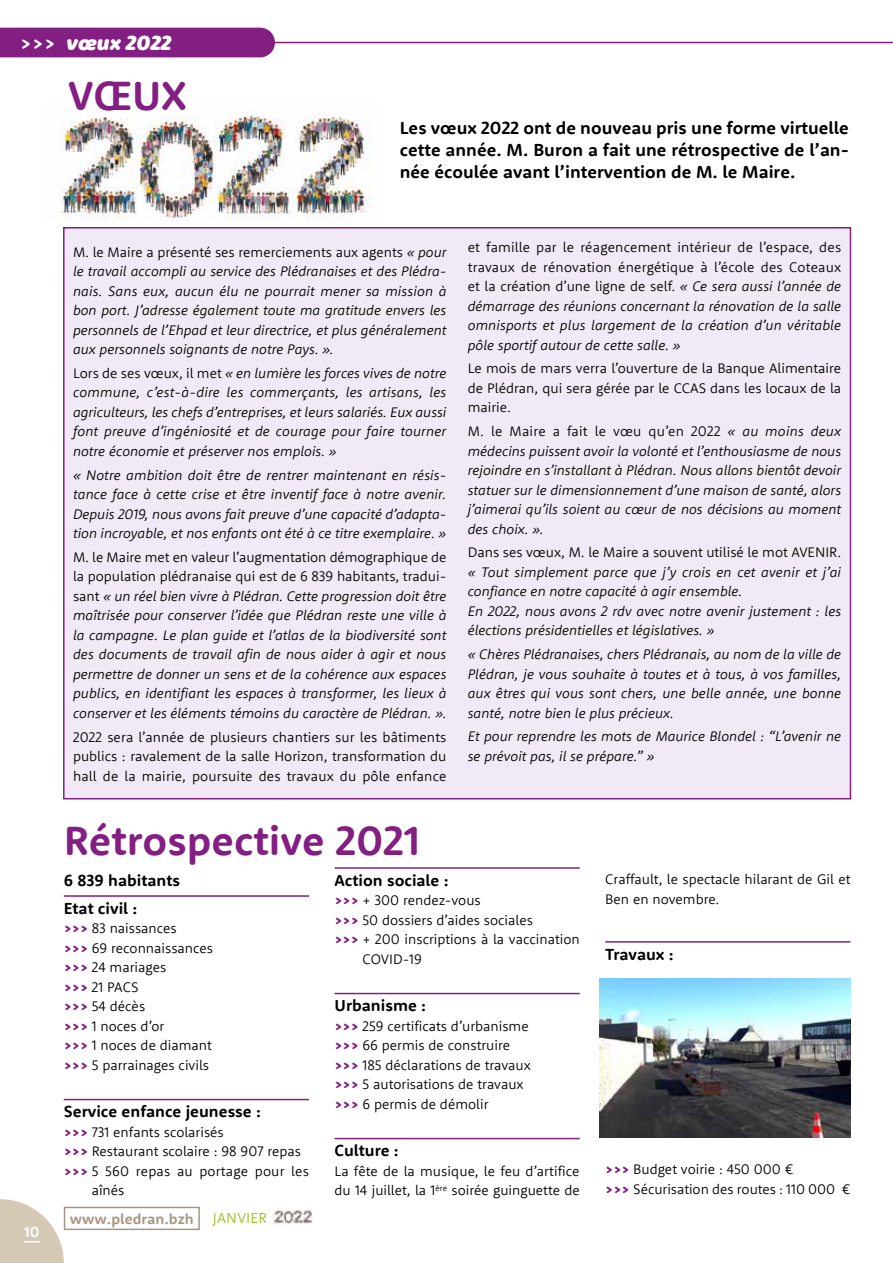
<style>
.page{position:relative;width:893px;height:1263px;background:#fff}
.page>*{position:absolute;margin:0;border:0;box-sizing:border-box;transform-origin:0 0}
.t1{font:700 42px "Rooney Sans";color:#831f82}
.t2{font:italic 900 21px "Rooney Sans";color:#fff}
.t3{font:700 18px/21.6px "Rooney Sans";color:#000;text-align:justify}
.t4{font:700 16.5px/28px "Rooney Sans";color:#000}
.t5{font:700 15px "Rooney Sans";color:#aa9783}
.t6{font:700 15px "Rooney Sans";color:#fff}
.t7{font:italic 300 14.25px/19.5px "Rooney Sans";color:#000;text-align:justify}
.t8{font:300 14.25px/19.5px "Rooney Sans";color:#000}
.s1{font-weight:700;font-style:normal}
.s2{font-style:normal}
.s3{font-weight:800;color:#831f82}
.s4{font-weight:300;color:#95c11f}
</style>
<div class="page">
<svg style="left:0;top:1199px;width:64px;height:64px"></svg>
<div style="left:64px;top:1207px;width:136px;height:23px;border:2px solid #aa9783"></div>
<img style="left:272px;top:1208px;width:42px;height:16px">
<hr style="left:54px;top:42px;width:829px;height:1px;background:#831f82">
<div style="left:0;top:28px;width:275px;height:29px;background:#831f82"></div>
<div style="left:64px;top:228px;width:786px;height:571px;background:#f1e9f5"></div>
<hr style="left:64px;top:895px;width:245px;height:2px;background:#831f82">
<hr style="left:64px;top:1099px;width:245px;height:1px;background:#831f82">
<hr style="left:334px;top:867px;width:246px;height:2px;background:#831f82">
<hr style="left:334px;top:993px;width:246px;height:1px;background:#831f82">
<hr style="left:334px;top:1138px;width:246px;height:1px;background:#831f82">
<hr style="left:605px;top:941px;width:245px;height:1px;background:#831f82">
<img style="left:600px;top:978px;width:250px;height:159px">
<img style="left:60px;top:110px;width:311px;height:111px">
<h2 class="t2" style="left:20px;top:29px;width:153px"><span class="s1">&gt;&gt;&gt;</span> vœux 2022</h2>
<h1 class="t1" style="left:68px;top:68px;width:120px">VŒUX</h1>
<p class="t3" style="left:400px;top:117px;width:451px">Les vœux 2022 ont de nouveau pris une forme virtuelle cette année. M. Buron a fait une rétrospective de l’an&shy;née écoulée avant l’intervention de M. le Maire.</p>
<p class="t7" style="left:73px;top:241px;width:375px"><span class="s2">M. le Maire a présenté ses remerciements aux agents</span> « pour le travail accompli au service des Plédranaises et des Plédra&shy;nais. Sans eux, aucun élu ne pourrait mener sa mission à bon port. J’adresse également toute ma gratitude envers les personnels de l’Ehpad et leur directrice, et plus généralement aux personnels soignants de notre Pays. ».</p>
<p class="t7" style="left:73px;top:363px;width:375px"><span class="s2">Lors de ses vœux, il met</span> « en lumière les forces vives de notre commune, c’est-à-dire les commerçants, les artisans, les agriculteurs, les chefs d’entreprises, et leurs salariés. Eux aussi font preuve d’ingéniosité et de courage pour faire tourner notre économie et préserver nos emplois. »</p>
<p class="t7" style="left:73px;top:464px;width:375px">« Notre ambition doit être de rentrer maintenant en résis&shy;tance face à cette crise et être inventif face à notre avenir.<br>Depuis 2019, nous avons fait preuve d’une capacité d’adapta&shy;tion incroyable, et nos enfants ont été à ce titre exemplaire. »</p>
<p class="t7" style="left:73px;top:547px;width:375px"><span class="s2">M. le Maire met en valeur l’augmentation démographique de la population plédranaise qui est de 6 839 habitants, tradui&shy;sant</span> « un réel bien vivre à Plédran. Cette progression doit être maîtrisée pour conserver l’idée que Plédran reste une ville à la campagne. Le plan guide et l’atlas de la biodiversité sont des documents de travail afin de nous aider à agir et nous permettre de donner un sens et de la cohérence aux espaces publics, en identifiant les espaces à transformer, les lieux à conserver et les éléments témoins du caractère de Plédran. ».</p>
<p class="t8" style="left:73px;top:726px;width:375px;text-align:justify">2022 sera l’année de plusieurs chantiers sur les bâtiments publics : ravalement de la salle Horizon, transformation du hall de la mairie, poursuite des travaux du pôle enfance</p>
<h1 class="t1" style="left:64px;top:813px;width:358px">Rétrospective 2021</h1>
<p class="t7" style="left:468px;top:237px;width:375px"><span class="s2">et famille par le réagencement intérieur de l’espace, des travaux de rénovation énergétique à l’école des Coteaux et la création d’une ligne de self.</span> « Ce sera aussi l’année de démarrage des réunions concernant la rénovation de la salle omnisports et plus largement de la création d’un véritable pôle sportif autour de cette salle. »</p>
<p class="t8" style="left:468px;top:358px;width:375px;text-align:justify">Le mois de mars verra l’ouverture de la Banque Alimentaire de Plédran, qui sera gérée par le CCAS dans les locaux de la mairie.</p>
<p class="t7" style="left:468px;top:421px;width:375px"><span class="s2">M. le Maire a fait le vœu qu’en 2022</span> « au moins deux médecins puissent avoir la volonté et l’enthousiasme de nous rejoindre en s’installant à Plédran. Nous allons bientôt devoir statuer sur le dimensionnement d’une maison de santé, alors j’aimerai qu’ils soient au cœur de nos décisions au moment des choix. ».</p>
<p class="t8" style="left:468px;top:542px;width:375px">Dans ses vœux, M. le Maire a souvent utilisé le mot AVENIR.</p>
<p class="t7" style="left:468px;top:562px;width:375px;text-align:left">« Tout simplement parce que j’y crois en cet avenir et j’ai confiance en notre capacité à agir ensemble.<br>En 2022, nous avons 2 rdv avec notre avenir justement : les élections présidentielles et législatives. »</p>
<p class="t7" style="left:468px;top:644px;width:375px">« Chères Plédranaises, chers Plédranais, au nom de la ville de Plédran, je vous souhaite à toutes et à tous, à vos familles, aux êtres qui vous sont chers, une belle année, une bonne santé, notre bien le plus précieux.</p>
<p class="t7" style="left:468px;top:726px;width:375px">Et pour reprendre les mots de Maurice Blondel : “L’avenir ne se prévoit pas, il se prépare.” »</p>
<p class="t6" style="left:24px;top:1222px;width:17px">10</p>
<p class="t4" style="left:64px;top:865px;width:118px">6 839 habitants<br>Etat civil :</p>
<p class="t8" style="left:64px;top:918px;width:151px"><span class="s3">&gt;&gt;&gt;</span> 83 naissances<br><span class="s3">&gt;&gt;&gt;</span> 69 reconnaissances <span class="s3">&gt;&gt;&gt;</span> 24 mariages<br><span class="s3">&gt;&gt;&gt;</span> 21 PACS<br><span class="s3">&gt;&gt;&gt;</span> 54 décès<br><span class="s3">&gt;&gt;&gt;</span> 1 noces d’or<br><span class="s3">&gt;&gt;&gt;</span> 1 noces de diamant <span class="s3">&gt;&gt;&gt;</span> 5 parrainages civils</p>
<p class="t4" style="left:64px;top:1097px;width:199px">Service enfance jeunesse :</p>
<p class="t8" style="left:64px;top:1122px;width:162px"><span class="s3">&gt;&gt;&gt;</span> 731 enfants scolarisés</p>
<p class="t8" style="left:64px;top:1141px;width:239px"><span class="s3">&gt;&gt;&gt;</span> Restaurant scolaire : 98 907 repas</p>
<p class="t8" style="left:64px;top:1161px;width:247px"><span class="s3">&gt;&gt;&gt;</span> 5 560 repas au portage pour les</p>
<p class="t8" style="left:92px;top:1180px;width:34px">aînés</p>
<p class="t5" style="left:70px;top:1209px;width:199px">www.pledran.bzh <span class="s4">JANVIER</span></p>
<p class="t4" style="left:334px;top:865px;width:116px">Action sociale :</p>
<p class="t8" style="left:334px;top:890px;width:148px"><span class="s3">&gt;&gt;&gt;</span> + 300 rendez-vous</p>
<p class="t8" style="left:334px;top:910px;width:200px"><span class="s3">&gt;&gt;&gt;</span> 50 dossiers d’aides sociales</p>
<p class="t8" style="left:334px;top:929px;width:247px"><span class="s3">&gt;&gt;&gt;</span> + 200 inscriptions à la vaccination</p>
<p class="t8" style="left:362px;top:949px;width:61px">COVID-19</p>
<p class="t4" style="left:334px;top:991px;width:93px">Urbanisme :</p>
<p class="t8" style="left:334px;top:1016px;width:198px"><span class="s3">&gt;&gt;&gt;</span> 259 certificats d’urbanisme <span class="s3">&gt;&gt;&gt;</span> 66 permis de construire <span class="s3">&gt;&gt;&gt;</span> 185 déclarations de travaux <span class="s3">&gt;&gt;&gt;</span> 5 autorisations de travaux <span class="s3">&gt;&gt;&gt;</span> 6 permis de démolir</p>
<p class="t4" style="left:334px;top:1136px;width:66px">Culture :</p>
<p class="t8" style="left:334px;top:1161px;width:247px">La fête de la musique, le feu d’artifice du 14 juillet, la 1<sup>ère</sup> soirée guinguette de</p>
<p class="t8" style="left:605px;top:869px;width:247px">Craffault, le spectacle hilarant de Gil et<br>Ben en novembre.</p>
<p class="t4" style="left:605px;top:939px;width:70px">Travaux :</p>
<p class="t8" style="left:605px;top:1159px;width:247px"><span class="s3">&gt;&gt;&gt;</span> Budget voirie : 450 000 €<br><span class="s3">&gt;&gt;&gt;</span> Sécurisation des routes : 110 000 €</p>
</div>
